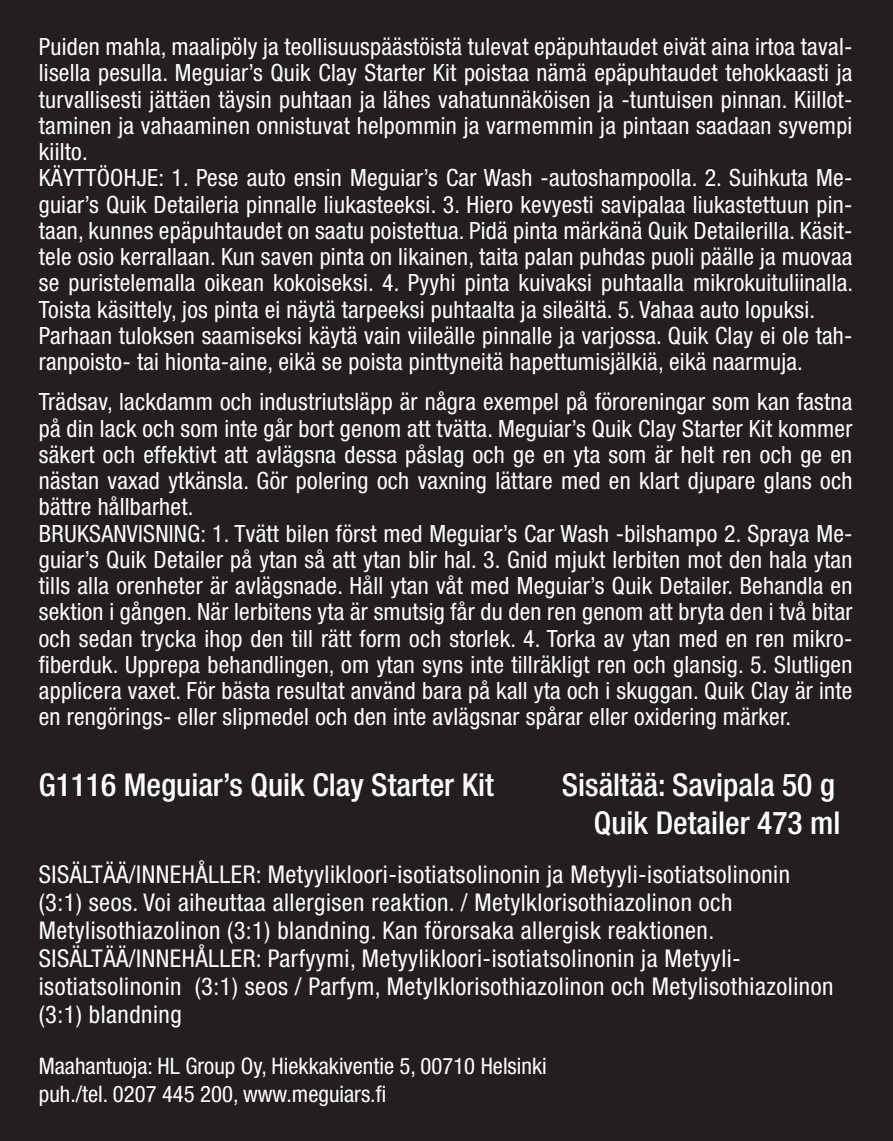
<style>
.page{position:relative;width:893px;height:1141px;background:#fff}
.page>*{position:absolute;margin:0;border:0;box-sizing:border-box;transform-origin:0 0}
.t1{font:500 condensed 31.5px/38.5px "Helvetica Neue LT Std";color:#fff;text-align:right}
.t2{font:condensed 24.5px/28px "Helvetica Neue";letter-spacing:.02em;color:#fff}
.t3{font:condensed 23.8px/26.2px "Helvetica Neue";letter-spacing:.01em;color:#fff}
.t4{font:condensed 22.75px/28px "Helvetica Neue";color:#fff}
</style>
<div class="page">
<div style="left:0;top:0;width:892px;height:1141px;background:#231f20"></div>
<p class="t3" style="left:39px;top:33px;width:816px">Puiden mahla, maalipöly ja teollisuuspäästöistä tulevat epäpuhtaudet eivät aina irtoa taval&shy;lisella pesulla. Meguiar’s Quik Clay Starter Kit poistaa nämä epäpuhtaudet tehokkaasti ja turvallisesti jättäen täysin puhtaan ja lähes vahatunnäköisen ja -tuntuisen pinnan. Kiillot&shy;taminen ja vahaaminen onnistuvat helpommin ja varmemmin ja pintaan saadaan syvempi kiilto.<br>KÄYTTÖOHJE: 1. Pese auto ensin Meguiar’s Car Wash -autoshampoolla. 2. Suihkuta Me&shy;guiar’s Quik Detaileria pinnalle liukasteeksi. 3. Hiero kevyesti savipalaa liukastettuun pin&shy;taan, kunnes epäpuhtaudet on saatu poistettua. Pidä pinta märkänä Quik Detailerilla. Käsit&shy;tele osio kerrallaan. Kun saven pinta on likainen, taita palan puhdas puoli päälle ja muovaa se puristelemalla oikean kokoiseksi. 4. Pyyhi pinta kuivaksi puhtaalla mikrokuituliinalla.<br>Toista käsittely, jos pinta ei näytä tarpeeksi puhtaalta ja sileältä. 5. Vahaa auto lopuksi.<br>Parhaan tuloksen saamiseksi käytä vain viileälle pinnalle ja varjossa. Quik Clay ei ole tah&shy;ranpoisto- tai hionta-aine, eikä se poista pinttyneitä hapettumisjälkiä, eikä naarmuja.</p>
<p class="t3" style="left:39px;top:389px;width:815px">Trädsav, lackdamm och industriutsläpp är några exempel på föroreningar som kan fastna på din lack och som inte går bort genom att tvätta. Meguiar’s Quik Clay Starter Kit kommer säkert och effektivt att avlägsna dessa påslag och ge en yta som är helt ren och ge en nästan vaxad ytkänsla. Gör polering och vaxning lättare med en klart djupare glans och bättre hållbarhet.<br>BRUKSANVISNING: 1. Tvätt bilen först med Meguiar’s Car Wash -bilshampo 2. Spraya Me&shy;guiar’s Quik Detailer på ytan så att ytan blir hal. 3. Gnid mjukt lerbiten mot den hala ytan tills alla orenheter är avlägsnade. Håll ytan våt med Meguiar’s Quik Detailer. Behandla en sektion i gången. När lerbitens yta är smutsig får du den ren genom att bryta den i två bitar och sedan trycka ihop den till rätt form och storlek. 4. Torka av ytan med en ren mikro&shy;fiberduk. Upprepa behandlingen, om ytan syns inte tillräkligt ren och glansig. 5. Slutligen applicera vaxet. För bästa resultat använd bara på kall yta och i skuggan. Quik Clay är inte en rengörings- eller slipmedel och den inte avlägsnar spårar eller oxidering märker.</p>
<h1 class="t1" style="left:39px;top:765px;width:457px">G1116 Meguiar’s Quik Clay Starter Kit</h1>
<h1 class="t1" style="left:562px;top:765px;width:280px">Sisältää: Savipala 50 g<br>Quik Detailer 473 ml</h1>
<p class="t2" style="left:39px;top:860px;width:796px">SISÄLTÄÄ/INNEHÅLLER: Metyylikloori-isotiatsolinonin ja Metyyli-isotiatsolinonin (3:1) seos. Voi aiheuttaa allergisen reaktion. / Metylklorisothiazolinon och Metylisothiazolinon (3:1) blandning. Kan förorsaka allergisk reaktionen.<br>SISÄLTÄÄ/INNEHÅLLER: Parfyymi, Metyylikloori-isotiatsolinonin ja Metyyli&shy;isotiatsolinonin (3:1) seos / Parfym, Metylklorisothiazolinon och Metylisothiazolinon (3:1) blandning</p>
<p class="t4" style="left:39px;top:1052px;width:509px">Maahantuoja: HL Group Oy, Hiekkakiventie 5, 00710 Helsinki puh./tel. 0207 445 200, www.meguiars.fi</p>
</div>
